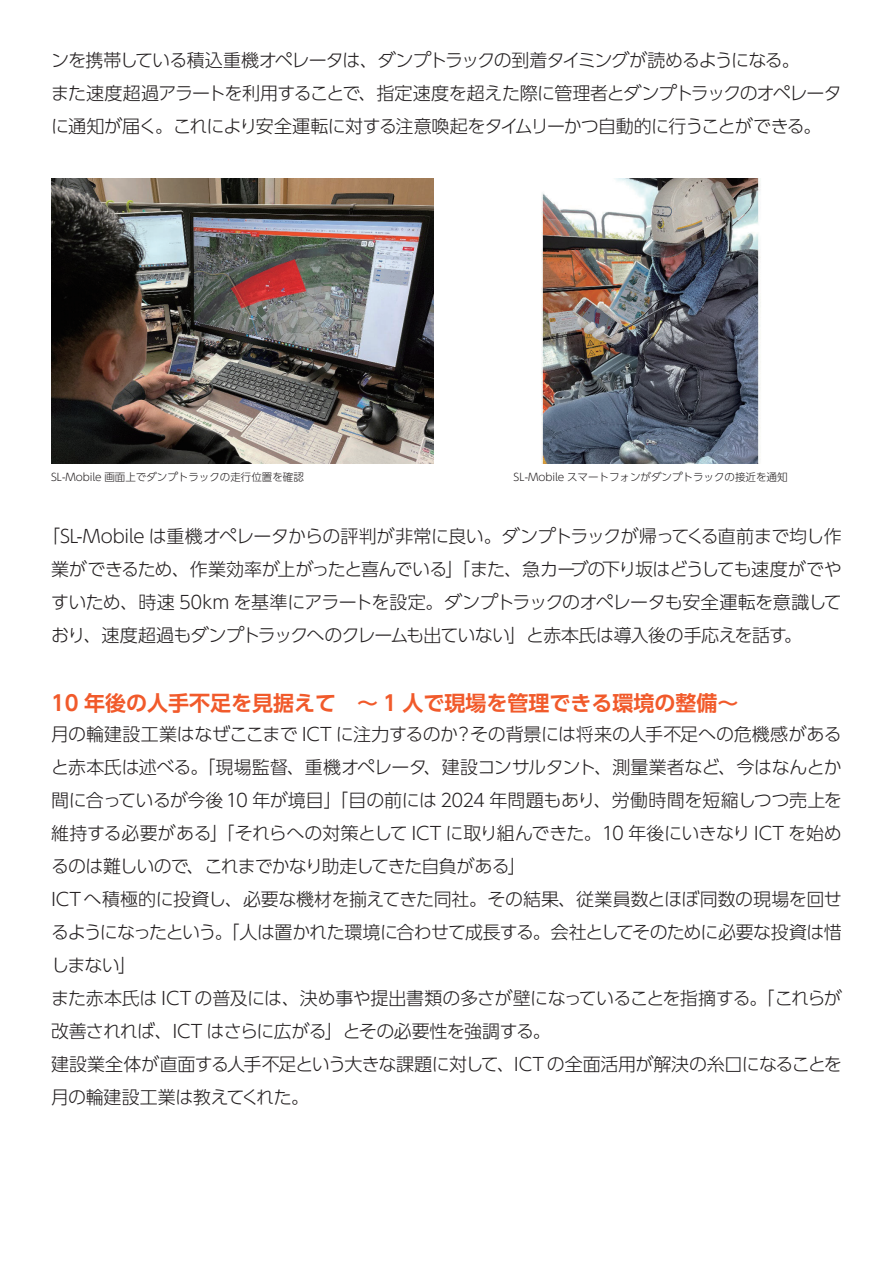
<style>
.page{position:relative;width:893px;height:1263px;background:#fff}
.page>*{position:absolute;margin:0;border:0;box-sizing:border-box;transform-origin:0 0}
.t1{font:700 21px "UD Shin Go Pr 6 N De";color:#f15a2b}
.t2{font:300 18px/33px "UD Shin Go Pr 6 N";letter-spacing:-.03em;color:#231f20}
.t3{font:300 10.5px "UD Shin Go Pr 6 N";color:#231f20}
</style>
<div class="page">
<img style="left:51px;top:179px;width:383px;height:284px">
<img style="left:541px;top:179px;width:220px;height:284px">
<p class="t2" style="left:51px;top:43px;width:792px">ンを携帯している積込重機オペレータは、ダンプトラックの到着タイミングが読めるようになる。<br>また速度超過アラートを利用することで、指定速度を超えた際に管理者とダンプトラックのオペレータに通知が届く。これにより安全運転に対する注意喚起をタイムリーかつ自動的に行うことができる。</p>
<p class="t3" style="left:51px;top:469px;width:254px">SL-Mobile 画面上でダンプトラックの走行位置を確認</p>
<p class="t3" style="left:514px;top:469px;width:275px">SL-Mobile スマートフォンがダンプトラックの接近を通知</p>
<p class="t2" style="left:51px;top:519px;width:792px;text-align:justify;text-indent:-9px">「SL-Mobile は重機オペレータからの評判が非常に良い。ダンプトラックが帰ってくる直前まで均し作業ができるため、作業効率が上がったと喜んでいる」「また、急カーブの下り坂はどうしても速度がでやすいため、時速 50km を基準にアラートを設定。ダンプトラックのオペレータも安全運転を意識しており、速度超過もダンプトラックへのクレームも出ていない」と赤本氏は導入後の手応えを話す。</p>
<p class="t1" style="left:51px;top:686px;width:689px">10 年後の人手不足を見据えて　～ 1 人で現場を管理できる環境の整備～</p>
<p class="t2" style="left:51px;top:717px;width:792px">月の輪建設工業はなぜここまで ICT に注力するのか？その背景には将来の人手不足への危機感があると赤本氏は述べる。「現場監督、重機オペレータ、建設コンサルタント、測量業者など、今はなんとか間に合っているが今後10 年が境目」「目の前には 2024 年問題もあり、労働時間を短縮しつつ売上を維持する必要がある」「それらへの対策として ICT に取り組んできた。10 年後にいきなり ICT を始めるのは難しいので、これまでかなり助走してきた自負がある」<br>ICTへ積極的に投資し、必要な機材を揃えてきた同社。その結果、従業員数とほぼ同数の現場を回せるようになったという。「人は置かれた環境に合わせて成長する。会社としてそのために必要な投資は惜しまない」<br>また赤本氏は ICT の普及には、決め事や提出書類の多さが壁になっていることを指摘する。「これらが改善されれば、ICT はさらに広がる」とその必要性を強調する。<br>建設業全体が直面する人手不足という大きな課題に対して、ICT の全面活用が解決の糸口になることを月の輪建設工業は教えてくれた。</p>
</div>
